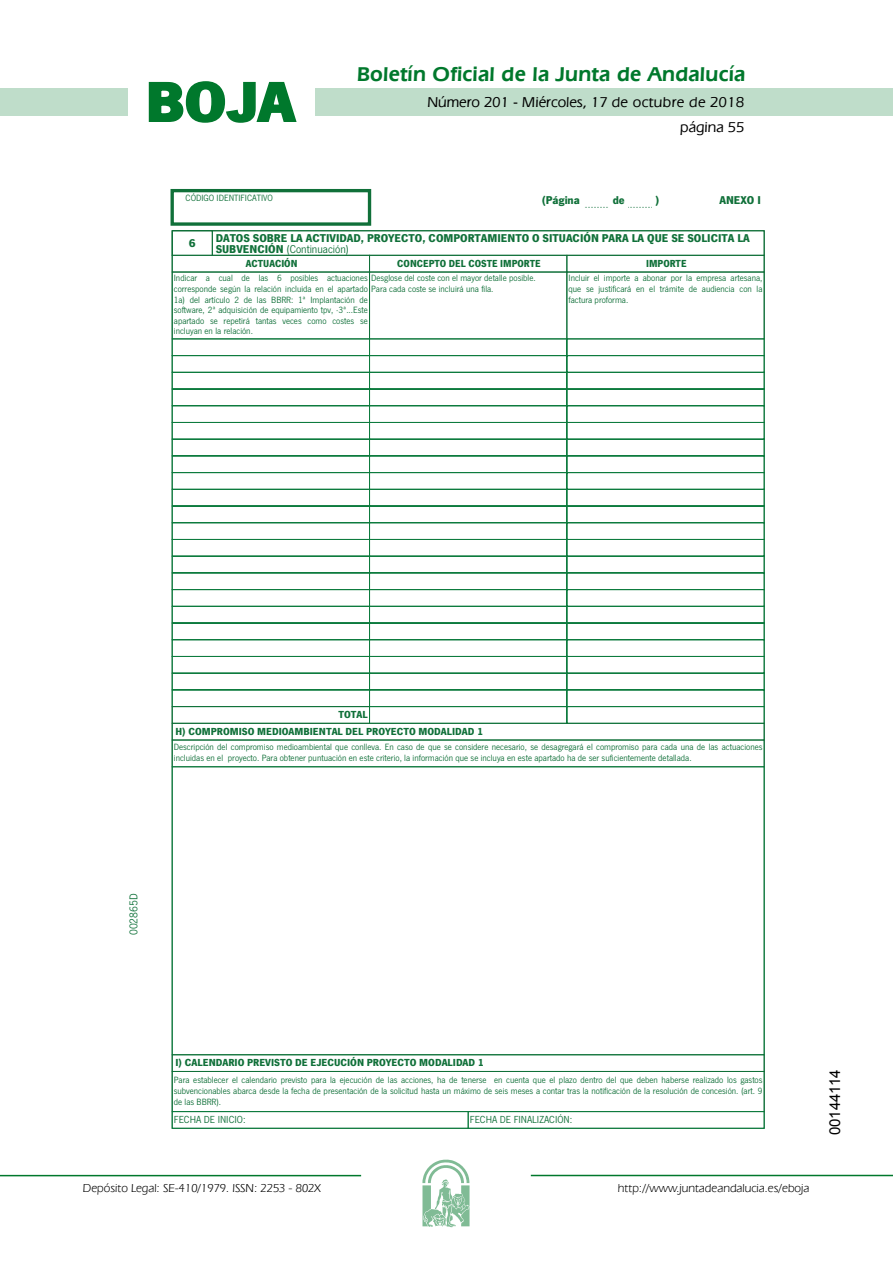
<style>
.page{position:relative;width:893px;height:1263px;background:#fff}
.page>*{position:absolute;margin:0;border:0;box-sizing:border-box;transform-origin:0 0}
.t1{font:700 57.75px "News Got T";color:#00782c;scale:1.14 1}
.t2{font:600 21px "Eras IT Cby BT";letter-spacing:.01em;color:#00782c}
.t3{font:500 15px/24.5px "Eras IT Cby BT";color:#000;text-align:right}
.t4{font:15px "Arial";color:#000}
.t5{font:12px "Eras IT Cby BT";color:#000}
.t6{font:700 11.85px/10.6px "News Got T";color:#107039}
.t7{font:11.85px "News Got T";color:#0f7139}
.t8{font:700 10.65px/16.6px "News Got T";color:#107039}
.t9{font:700 10.65px "News Got T";color:#107039;scale:.95 1}
.t10{font:10.65px "News Got T";color:#107039}
.t11{font:9.45px/10.6px "News Got T";color:#107039}
.s1{font-weight:400}
</style>
<div class="page">
<div style="left:315px;top:88px;width:577px;height:28px;background:#bfddca"></div>
<div style="left:0;top:88px;width:128px;height:28px;background:#bfddca"></div>
<hr style="left:0;top:1175px;width:361px;height:1px;background:#00782c">
<svg style="left:422px;top:1159px;width:47px;height:68px"></svg>
<hr style="left:531px;top:1175px;width:361px;height:1px;background:#00782c">
<svg style="left:148px;top:81px;width:149px;height:42px"></svg>
<div style="left:170px;top:189px;width:201px;height:37px;border:3px solid #107039"></div>
<svg style="left:585px;top:207px;width:23px;height:1px"></svg>
<svg style="left:628px;top:207px;width:24px;height:1px"></svg>
<svg style="left:171px;top:230px;width:594px;height:899px"></svg>
<div style="left:212px;top:230px;width:552px;height:26px;border:1px solid #107039"></div>
<div style="left:172px;top:255px;width:198px;height:17px;border:1px solid #107039"></div>
<div style="left:172px;top:272px;width:198px;height:67px;border:1px solid #107039"></div>
<div style="left:369px;top:255px;width:198px;height:17px;border:1px solid #107039"></div>
<div style="left:369px;top:272px;width:198px;height:67px;border:1px solid #107039"></div>
<div style="left:566px;top:255px;width:198px;height:17px;border:1px solid #107039"></div>
<div style="left:566px;top:272px;width:198px;height:67px;border:1px solid #107039"></div>
<svg style="left:172px;top:339px;width:592px;height:367px"></svg>
<div style="left:172px;top:706px;width:198px;height:18px;border:1px solid #107039"></div>
<svg style="left:369px;top:706px;width:395px;height:17px"></svg>
<div style="left:172px;top:723px;width:592px;height:17px;border:1px solid #107039"></div>
<div style="left:172px;top:740px;width:592px;height:27px;border:1px solid #107039"></div>
<div style="left:172px;top:1054px;width:592px;height:18px;border:1px solid #107039"></div>
<div style="left:172px;top:1071px;width:592px;height:41px;border:1px solid #107039"></div>
<div style="left:172px;top:1111px;width:296px;height:17px;border:1px solid #0d7b3e"></div>
<div style="left:468px;top:1111px;width:296px;height:17px;border:1px solid #0d7b3e"></div>
<h1 class="t1" style="left:145px;top:68px;width:133px">BOJA</h1>
<h2 class="t2" style="left:357px;top:62px;width:390px">Boletín Oficial de la Junta de Andalucía</h2>
<h3 class="t3" style="left:427px;top:90px;width:318px">Número 201 - Miércoles, 17 de octubre de 2018 página 55</h3>
<p class="t11" style="left:185px;top:192px;width:89px">CÓDIGO IDENTIFICATIVO</p>
<p class="t6" style="left:541px;top:195px;width:40px">(Página</p>
<p class="t6" style="left:612px;top:195px;width:14px">de</p>
<p class="t6" style="left:655px;top:195px;width:5px">)</p>
<p class="t6" style="left:719px;top:194px;width:43px">ANEXO I</p>
<p class="t6" style="left:189px;top:237px;width:8px">6</p>
<p class="t6" style="left:216px;top:233px;width:535px">DATOS SOBRE LA ACTIVIDAD, PROYECTO, COMPORTAMIENTO O SITUACIÓN PARA LA QUE SE SOLICITA LA<br>SUBVENCIÓN <span class="s1">(Continuación)</span></p>
<p class="t9" style="left:246px;top:257px;width:56px">ACTUACIÓN</p>
<p class="t11" style="left:174px;top:273px;width:363px">Indicar a cual de las 6 posibles actuaciones Desglose del coste con el mayor detalle posible. corresponde según la relación incluida en el apartado Para cada coste se incluirá una fila.<br>1a) del artículo 2 de las BBRR: 1ª Implantación de<br>software, 2ª adquisición de equipamiento tpv, ·3ª...Este<br>apartado se repetirá tantas veces como costes se<br>incluyan en la relación.</p>
<p class="t9" style="left:397px;top:257px;width:152px">CONCEPTO DEL COSTE IMPORTE</p>
<p class="t9" style="left:646px;top:257px;width:44px">IMPORTE</p>
<p class="t11" style="left:568px;top:273px;width:195px;text-align:justify">Incluir el importe a abonar por la empresa artesana, que se justificará en el trámite de audiencia con la factura proforma.</p>
<p class="t8" style="left:175px;top:706px;width:309px;text-indent:163px">TOTAL<br>H) COMPROMISO MEDIOAMBIENTAL DEL PROYECTO MODALIDAD 1</p>
<p class="t11" style="left:174px;top:742px;width:590px">Descripción del compromiso medioambiental que conlleva. En caso de que se considere necesario, se desagregará el compromiso para cada una de las actuaciones incluidas en el proyecto. Para obtener puntuación en este criterio, la información que se incluya en este apartado ha de ser suficientemente detallada.</p>
<p class="t7" style="left:127px;top:935px;width:43px;rotate:-90deg">002865D</p>
<p class="t8" style="left:175px;top:1055px;width:310px">I) CALENDARIO PREVISTO DE EJECUCIÓN PROYECTO MODALIDAD 1</p>
<p class="t11" style="left:174px;top:1075px;width:590px;text-align:justify">Para establecer el calendario previsto para la ejecución de las acciones, ha de tenerse en cuenta que el plazo dentro del que deben haberse realizado los gastos subvencionables abarca desde la fecha de presentación de la solicitud hasta un máximo de seis meses a contar tras la notificación de la resolución de concesión. (art. 9 de las BBRR).</p>
<p class="t10" style="left:174px;top:1113px;width:73px">FECHA DE INICIO:</p>
<p class="t10" style="left:470px;top:1114px;width:104px">FECHA DE FINALIZACIÓN:</p>
<p class="t5" style="left:83px;top:1181px;width:239px">Depósito Legal: SE-410/1979. ISSN: 2253 - 802X</p>
<p class="t5" style="left:618px;top:1181px;width:193px">http://www.juntadeandalucia.es/eboja</p>
<h3 class="t4" style="left:825px;top:1135px;width:67px;rotate:-90deg">00144114</h3>
</div>
